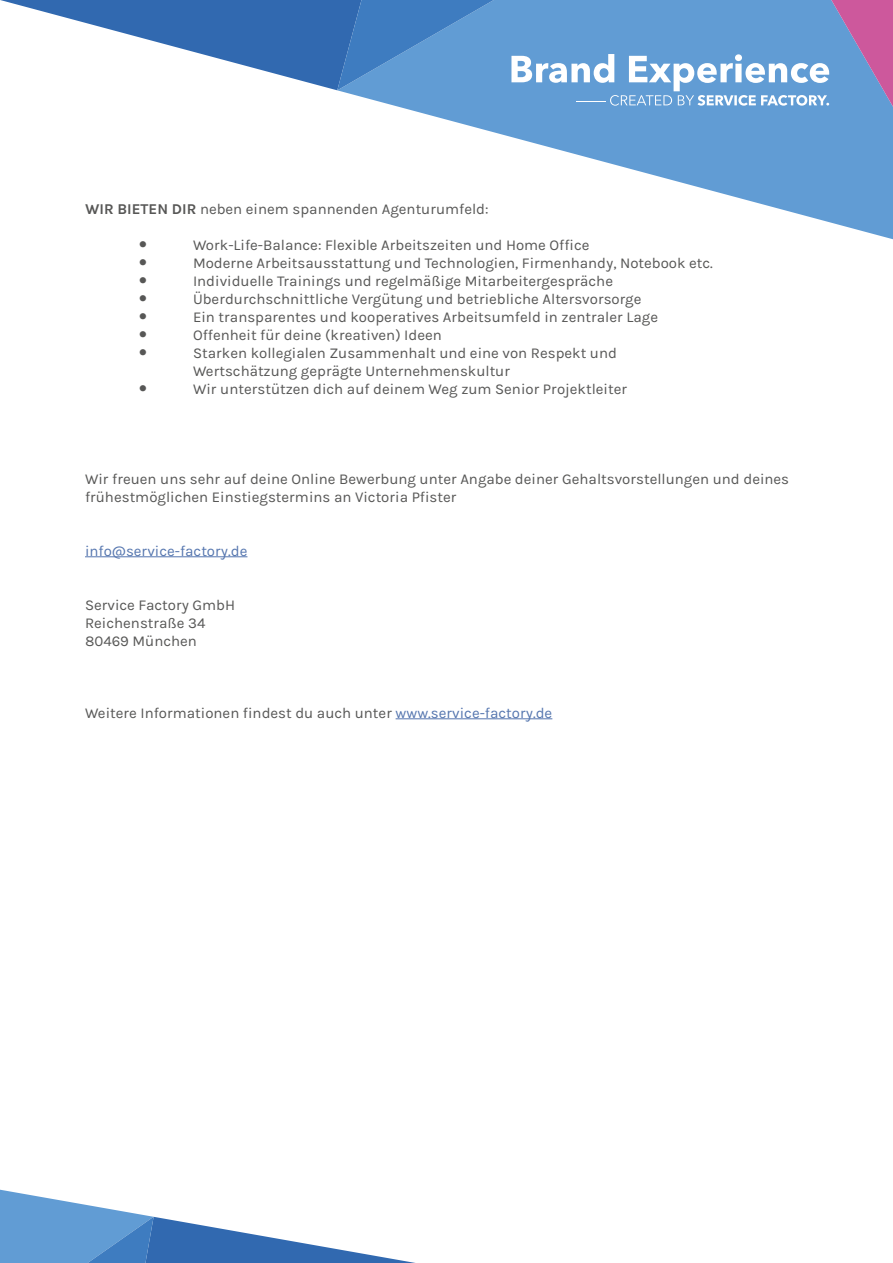
<style>
.page{position:relative;width:893px;height:1263px;background:#fff}
.page>*{position:absolute;margin:0;border:0;box-sizing:border-box;transform-origin:0 0}
.t1{font:15px/18px "Karmilla";color:#575756}
.t2{font:15px "Karmilla";color:#5576af}
.t3{font:700 15px "Vodafone Rg";color:#575756}
.s1{font-weight:700}
.s2{color:#5576af}
</style>
<div class="page">
<svg style="left:337px;top:0;width:556px;height:239px"></svg>
<svg style="left:0;top:0;width:494px;height:90px"></svg>
<svg style="left:0;top:1190px;width:415px;height:73px"></svg>
<svg style="left:511px;top:0;width:382px;height:107px;background:#7ca2d4"></svg>
<hr style="left:576px;top:101px;width:30px;height:1px;background:#fff">
<hr style="left:85px;top:556px;width:162px;height:1px;background:#5576af">
<hr style="left:396px;top:718px;width:156px;height:1px;background:#5576af">
<p class="t1" style="left:85px;top:200px;width:405px"><span class="s1">WIR BIETEN DIR</span> neben einem spannenden Agenturumfeld:</p>
<p class="t3" style="left:139px;top:236px;width:9px">•</p>
<p class="t1" style="left:193px;top:236px;width:398px">Work-Life-Balance: Flexible Arbeitszeiten und Home Office</p>
<p class="t3" style="left:139px;top:254px;width:9px">•</p>
<p class="t1" style="left:193px;top:254px;width:521px">Moderne Arbeitsausstattung und Technologien, Firmenhandy, Notebook etc.</p>
<p class="t3" style="left:139px;top:272px;width:9px">•</p>
<p class="t1" style="left:193px;top:272px;width:422px">Individuelle Trainings und regelmäßige Mitarbeitergespräche</p>
<p class="t3" style="left:139px;top:290px;width:9px">•</p>
<p class="t1" style="left:193px;top:290px;width:450px">Überdurchschnittliche Vergütung und betriebliche Altersvorsorge</p>
<p class="t3" style="left:139px;top:308px;width:9px">•</p>
<p class="t1" style="left:193px;top:308px;width:466px">Ein transparentes und kooperatives Arbeitsumfeld in zentraler Lage</p>
<p class="t3" style="left:139px;top:326px;width:9px">•</p>
<p class="t1" style="left:193px;top:326px;width:250px">Offenheit für deine (kreativen) Ideen</p>
<p class="t3" style="left:139px;top:344px;width:9px">•</p>
<p class="t1" style="left:193px;top:344px;width:425px">Starken kollegialen Zusammenhalt und eine von Respekt und<br>Wertschätzung geprägte Unternehmenskultur</p>
<p class="t3" style="left:139px;top:380px;width:9px">•</p>
<p class="t1" style="left:193px;top:380px;width:436px">Wir unterstützen dich auf deinem Weg zum Senior Projektleiter</p>
<p class="t1" style="left:85px;top:470px;width:706px">Wir freuen uns sehr auf deine Online Bewerbung unter Angabe deiner Gehaltsvorstellungen und deines frühestmöglichen Einstiegstermins an Victoria Pfister</p>
<p class="t2" style="left:85px;top:542px;width:164px">info@service-factory.de</p>
<p class="t1" style="left:85px;top:596px;width:152px">Service Factory GmbH<br>Reichenstraße 34<br>80469 München</p>
<p class="t1" style="left:85px;top:704px;width:469px">Weitere Informationen findest du auch unter <span class="s2">www.service-factory.de</span></p>
</div>
